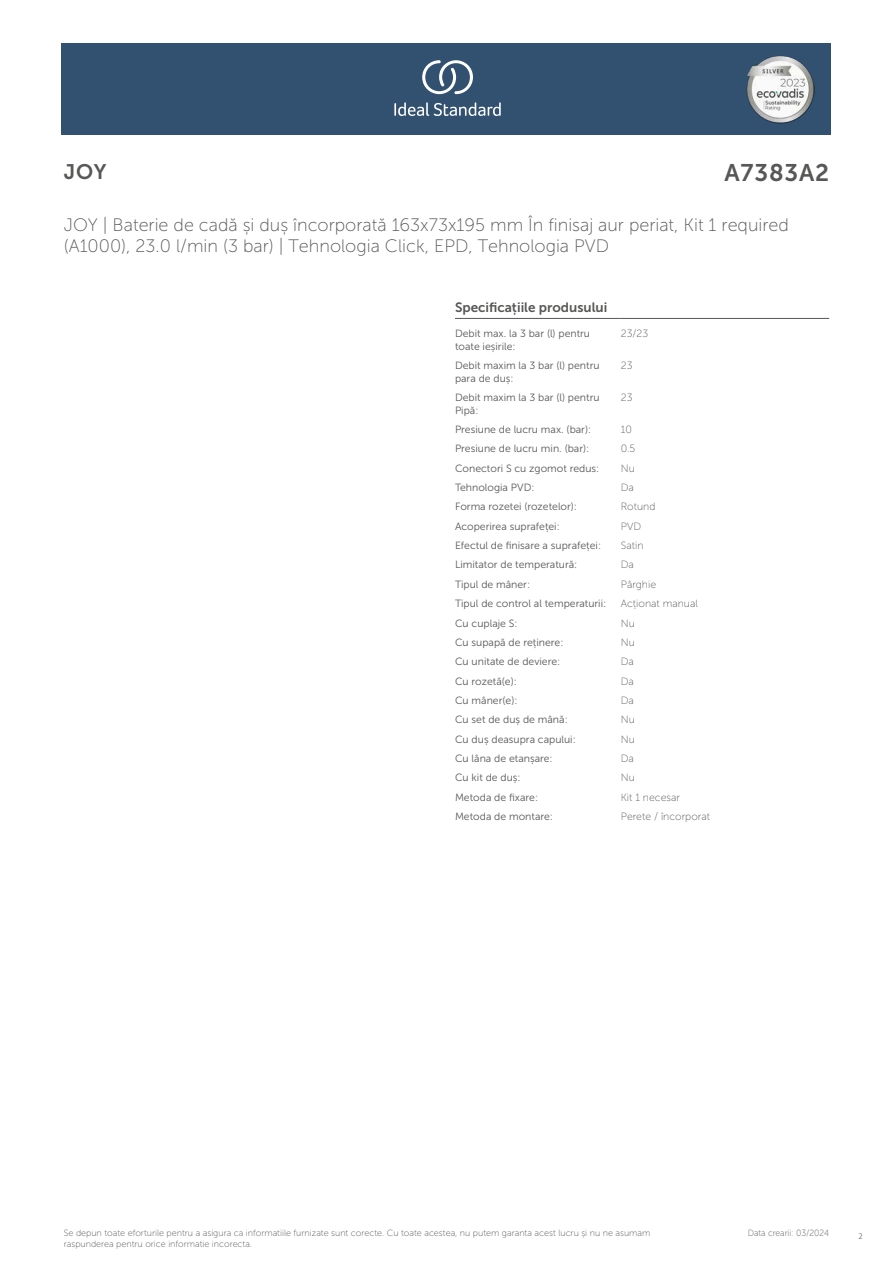
<style>
.page{position:relative;width:893px;height:1263px;background:#fff}
.page>*{position:absolute;margin:0;border:0;box-sizing:border-box;transform-origin:0 0}
.t1{font:24px "Museo Sans 700";letter-spacing:.035em;color:#575756}
.t2{font:21px "Museo Sans 700";color:#575756}
.t3{font:18px/21.6px "Museo Sans 100";color:#575756}
.t4{font:13.5px "Museo Sans 700";color:#575756}
.t5{font:10.5px/12.6px "Museo Sans 300";color:#575756}
.t6{font:10.5px "Museo Sans 100";color:#575756}
.t7{font:9px/10.8px "Museo Sans 100";color:#575756}
.t8{font:9px "Museo Sans 100";color:#575756;scale:.95 1}
.t9{font:300 9px "Calibri";color:#575756;scale:.95 1}
</style>
<div class="page">
<div style="left:62px;top:43px;width:769px;height:91px;background:#325070"></div>
<hr style="left:455px;top:318px;width:166px;height:1px;background:#575756">
<hr style="left:621px;top:318px;width:208px;height:1px;background:#575756">
<svg style="left:394px;top:102px;width:107px;height:14px"></svg>
<svg style="left:422px;top:60px;width:51px;height:34px"></svg>
<img style="left:746px;top:56px;width:68px;height:67px">
<h2 class="t2" style="left:64px;top:160px;width:44px">JOY</h2>
<h1 class="t1" style="left:724px;top:160px;width:106px">A7383A2</h1>
<h3 class="t3" style="left:64px;top:214px;width:727px">JOY | Baterie de cadă și duș încorporată 163x73x195 mm În finisaj aur periat, Kit 1 required (A1000), 23.0 l/min (3 bar) | Tehnologia Click, EPD, Tehnologia PVD</h3>
<p class="t4" style="left:455px;top:300px;width:154px">Specificațiile produsului</p>
<p class="t5" style="left:455px;top:327px;width:137px">Debit max. la 3 bar (l) pentru toate ieșirile:</p>
<p class="t6" style="left:621px;top:328px;width:29px">23/23</p>
<p class="t5" style="left:455px;top:359px;width:146px">Debit maxim la 3 bar (l) pentru para de duș:</p>
<p class="t6" style="left:621px;top:360px;width:13px">23</p>
<p class="t5" style="left:455px;top:391px;width:146px">Debit maxim la 3 bar (l) pentru<br>Pipă:</p>
<p class="t6" style="left:621px;top:392px;width:13px">23</p>
<p class="t5" style="left:455px;top:423px;width:138px">Presiune de lucru max. (bar):</p>
<p class="t6" style="left:621px;top:424px;width:13px">10</p>
<p class="t5" style="left:455px;top:442px;width:136px">Presiune de lucru min. (bar):</p>
<p class="t6" style="left:621px;top:443px;width:16px">0.5</p>
<p class="t5" style="left:455px;top:462px;width:146px">Conectori S cu zgomot redus:</p>
<p class="t6" style="left:621px;top:462px;width:15px">Nu</p>
<p class="t5" style="left:455px;top:481px;width:81px">Tehnologia PVD:</p>
<p class="t6" style="left:621px;top:482px;width:15px">Da</p>
<p class="t5" style="left:455px;top:501px;width:123px">Forma rozetei (rozetelor):</p>
<p class="t6" style="left:621px;top:501px;width:36px">Rotund</p>
<p class="t5" style="left:455px;top:520px;width:106px">Acoperirea suprafeței:</p>
<p class="t6" style="left:621px;top:521px;width:22px">PVD</p>
<p class="t5" style="left:455px;top:539px;width:148px">Efectul de finisare a suprafeței:</p>
<p class="t6" style="left:621px;top:540px;width:24px">Satin</p>
<p class="t5" style="left:455px;top:559px;width:124px">Limitator de temperatură:</p>
<p class="t6" style="left:621px;top:559px;width:15px">Da</p>
<p class="t5" style="left:455px;top:578px;width:77px">Tipul de mâner:</p>
<p class="t6" style="left:621px;top:579px;width:37px">Pârghie</p>
<p class="t5" style="left:455px;top:597px;width:153px">Tipul de control al temperaturii:</p>
<p class="t6" style="left:621px;top:598px;width:79px">Acționat manual</p>
<p class="t5" style="left:455px;top:617px;width:64px">Cu cuplaje S:</p>
<p class="t6" style="left:621px;top:617px;width:15px">Nu</p>
<p class="t5" style="left:455px;top:636px;width:110px">Cu supapă de reținere:</p>
<p class="t6" style="left:621px;top:637px;width:15px">Nu</p>
<p class="t5" style="left:455px;top:655px;width:107px">Cu unitate de deviere:</p>
<p class="t6" style="left:621px;top:656px;width:15px">Da</p>
<p class="t5" style="left:455px;top:675px;width:63px">Cu rozetă(e):</p>
<p class="t6" style="left:621px;top:675px;width:15px">Da</p>
<p class="t5" style="left:455px;top:694px;width:64px">Cu mâner(e):</p>
<p class="t6" style="left:621px;top:695px;width:15px">Da</p>
<p class="t5" style="left:455px;top:713px;width:114px">Cu set de duș de mână:</p>
<p class="t6" style="left:621px;top:714px;width:15px">Nu</p>
<p class="t5" style="left:455px;top:733px;width:122px">Cu duș deasupra capului:</p>
<p class="t6" style="left:621px;top:733px;width:15px">Nu</p>
<p class="t5" style="left:455px;top:752px;width:99px">Cu lâna de etanșare:</p>
<p class="t6" style="left:621px;top:753px;width:15px">Da</p>
<p class="t5" style="left:455px;top:771px;width:67px">Cu kit de duș:</p>
<p class="t6" style="left:621px;top:772px;width:15px">Nu</p>
<p class="t5" style="left:455px;top:791px;width:85px">Metoda de fixare:</p>
<p class="t6" style="left:621px;top:791px;width:61px">Kit 1 necesar</p>
<p class="t5" style="left:455px;top:810px;width:100px">Metoda de montare:</p>
<p class="t6" style="left:621px;top:811px;width:91px">Perete / încorporat</p>
<p class="t7" style="left:64px;top:1227px;width:588px">Se depun toate eforturile pentru a asigura ca informatiile furnizate sunt corecte. Cu toate acestea, nu putem garanta acest lucru și nu ne asumam raspunderea pentru orice informatie incorecta.</p>
<p class="t8" style="left:748px;top:1228px;width:87px">Data crearii: 03/2024</p>
<p class="t9" style="left:858px;top:1230px;width:6px">2</p>
</div>
